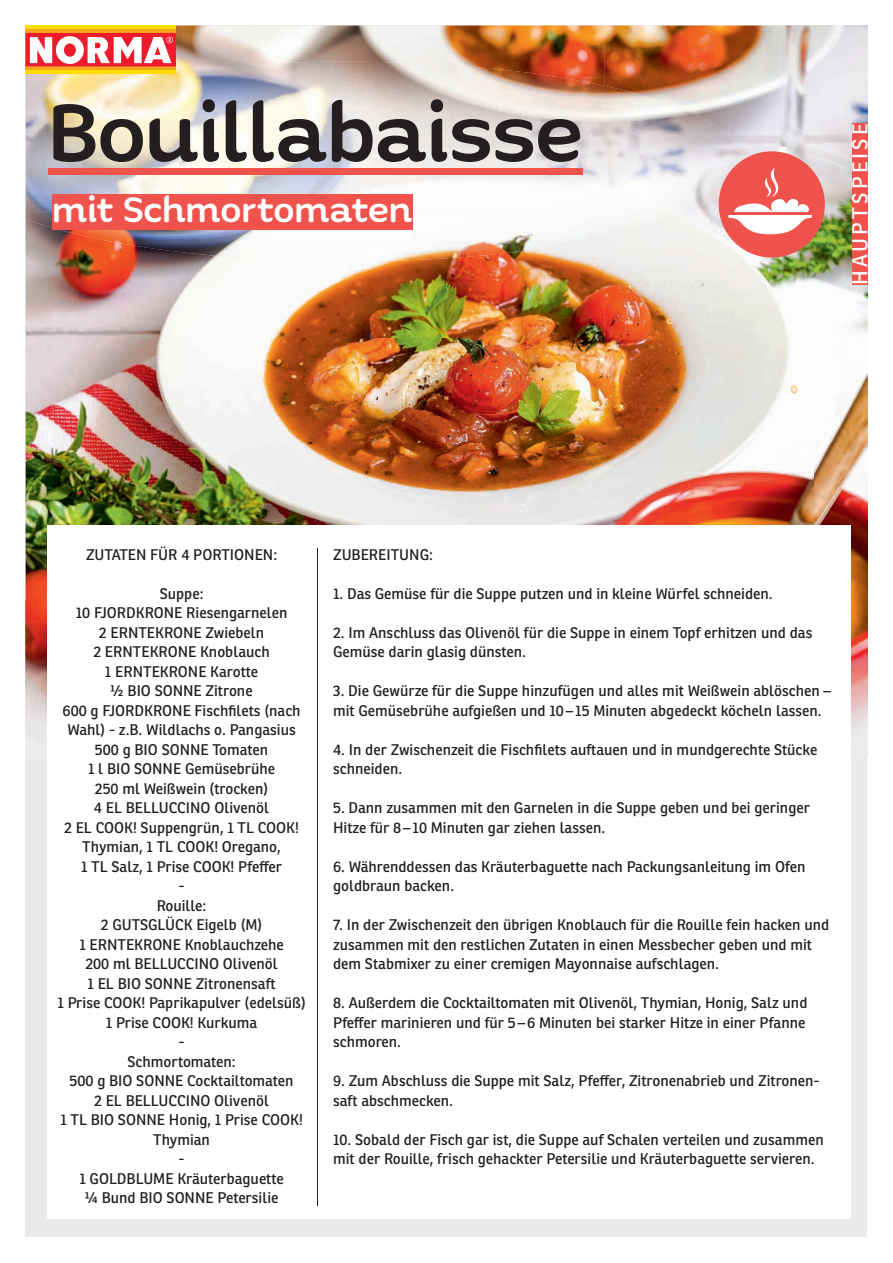
<style>
.page{position:relative;width:893px;height:1263px;background:#fff}
.page>*{position:absolute;margin:0;border:0;box-sizing:border-box;transform-origin:0 0}
.t1{font:500 90px "Quenda";letter-spacing:-.02em;color:#231f20}
.t2{font:500 39px "Quenda";letter-spacing:-.005em;color:#fff}
.t3{font:21px "Ronnia";letter-spacing:.15em;color:#fff}
.t4{font:15px/19.5px "Ronnia";color:#231f20}
</style>
<div class="page">
<div style="left:26px;top:26px;width:841px;height:1211px;background:#eaeaed"></div>
<img style="left:176px;top:26px;width:7px;height:45px">
<img style="left:183px;top:26px;width:421px;height:42px">
<img style="left:604px;top:26px;width:211px;height:104px">
<img style="left:815px;top:26px;width:52px;height:731px">
<img style="left:710px;top:130px;width:105px;height:395px">
<img style="left:26px;top:261px;width:52px;height:456px">
<img style="left:605px;top:211px;width:105px;height:314px">
<img style="left:78px;top:261px;width:210px;height:264px">
<img style="left:288px;top:255px;width:211px;height:270px">
<img style="left:499px;top:255px;width:106px;height:270px">
<div style="left:47px;top:525px;width:803px;height:693px;background:#fff"></div>
<img style="left:25px;top:104px;width:1px;height:115px">
<img style="left:26px;top:71px;width:153px;height:140px">
<img style="left:179px;top:62px;width:307px;height:149px">
<img style="left:486px;top:68px;width:154px;height:187px">
<img style="left:640px;top:94px;width:51px;height:135px">
<img style="left:691px;top:112px;width:51px;height:99px">
<img style="left:26px;top:211px;width:460px;height:50px">
<svg style="left:790px;top:385px;width:8px;height:9px"></svg>
<svg style="left:666px;top:318px;width:7px;height:6px"></svg>
<div style="left:48px;top:169px;width:535px;height:6px;background:#f0524c"></div>
<div style="left:852px;top:124px;width:15px;height:161px;background:#f0524c"></div>
<div style="left:719px;top:151px;width:106px;height:107px;background:#f0524c;border-radius:50%"></div>
<svg style="left:728px;top:168px;width:84px;height:66px"></svg>
<hr style="left:728px;top:213px;width:86px;height:2px;background:#f0524c">
<hr style="left:317px;top:549px;width:1px;height:657px;background:#231f20">
<div style="left:52px;top:194px;width:361px;height:36px;background:#f0524c"></div>
<div style="left:26px;top:26px;width:150px;height:48px;background:#ffdc01"></div>
<div style="left:26px;top:29px;width:150px;height:41px;background:linear-gradient(to right,#f9a51b,#f9a51b)"></div>
<div style="left:26px;top:33px;width:150px;height:33px;background:#ee1b2d"></div>
<svg style="left:30px;top:36px;width:143px;height:28px"></svg>
<h1 class="t1" style="left:48px;top:79px;width:536px">Bouillabaisse</h1>
<h2 class="t2" style="left:52px;top:186px;width:362px">mit Schmortomaten</h2>
<h3 class="t3" style="left:847px;top:285px;width:163px;rotate:-90deg">HAUPTSPEISE</h3>
<p class="t4" style="left:86px;top:545px;width:193px">ZUTATEN FÜR 4 PORTIONEN:</p>
<p class="t4" style="left:57px;top:584px;width:250px;text-align:center">Suppe:<br>10 FJORDKRONE Riesengarnelen<br>2 ERNTEKRONE Zwiebeln<br>2 ERNTEKRONE Knoblauch<br>1 ERNTEKRONE Karotte<br>½ BIO SONNE Zitrone<br>600 g FJORDKRONE Fischfilets (nach<br>Wahl) - z.B. Wildlachs o. Pangasius<br>500 g BIO SONNE Tomaten<br>1 l BIO SONNE Gemüsebrühe<br>250 ml Weißwein (trocken)<br>4 EL BELLUCCINO Olivenöl<br>2 EL COOK! Suppengrün, 1 TL COOK!<br>Thymian, 1 TL COOK! Oregano,<br>1 TL Salz, 1 Prise COOK! Pfeffer<br>-<br>Rouille:<br>2 GUTSGLÜCK Eigelb (M)<br>1 ERNTEKRONE Knoblauchzehe<br>200 ml BELLUCCINO Olivenöl<br>1 EL BIO SONNE Zitronensaft<br>1 Prise COOK! Paprikapulver (edelsüß)<br>1 Prise COOK! Kurkuma<br>-<br>Schmortomaten:<br>500 g BIO SONNE Cocktailtomaten<br>2 EL BELLUCCINO Olivenöl<br>1 TL BIO SONNE Honig, 1 Prise COOK!<br>Thymian<br>-<br>1 GOLDBLUME Kräuterbaguette<br>¼ Bund BIO SONNE Petersilie</p>
<p class="t4" style="left:333px;top:545px;width:101px">ZUBEREITUNG:</p>
<p class="t4" style="left:333px;top:584px;width:441px">1. Das Gemüse für die Suppe putzen und in kleine Würfel schneiden.</p>
<p class="t4" style="left:333px;top:623px;width:481px">2. Im Anschluss das Olivenöl für die Suppe in einem Topf erhitzen und das<br>Gemüse darin glasig dünsten.</p>
<p class="t4" style="left:333px;top:681px;width:499px">3. Die Gewürze für die Suppe hinzufügen und alles mit Weißwein ablöschen – mit Gemüsebrühe aufgießen und 10 – 15 Minuten abgedeckt köcheln lassen.</p>
<p class="t4" style="left:333px;top:740px;width:486px">4. In der Zwischenzeit die Fischfilets auftauen und in mundgerechte Stücke schneiden.</p>
<p class="t4" style="left:333px;top:798px;width:478px">5. Dann zusammen mit den Garnelen in die Suppe geben und bei geringer<br>Hitze für 8 – 10 Minuten gar ziehen lassen.</p>
<p class="t4" style="left:333px;top:857px;width:474px">6. Währenddessen das Kräuterbaguette nach Packungsanleitung im Ofen goldbraun backen.</p>
<p class="t4" style="left:333px;top:915px;width:498px">7. In der Zwischenzeit den übrigen Knoblauch für die Rouille fein hacken und zusammen mit den restlichen Zutaten in einen Messbecher geben und mit dem Stabmixer zu einer cremigen Mayonnaise aufschlagen.</p>
<p class="t4" style="left:333px;top:993px;width:476px">8. Außerdem die Cocktailtomaten mit Olivenöl, Thymian, Honig, Salz und<br>Pfeffer marinieren und für 5 – 6 Minuten bei starker Hitze in einer Pfanne schmoren.</p>
<p class="t4" style="left:333px;top:1071px;width:488px">9. Zum Abschluss die Suppe mit Salz, Pfeffer, Zitronenabrieb und Zitronen&shy;saft abschmecken.</p>
<p class="t4" style="left:333px;top:1130px;width:492px">10. Sobald der Fisch gar ist, die Suppe auf Schalen verteilen und zusammen mit der Rouille, frisch gehackter Petersilie und Kräuterbaguette servieren.</p>
</div>
